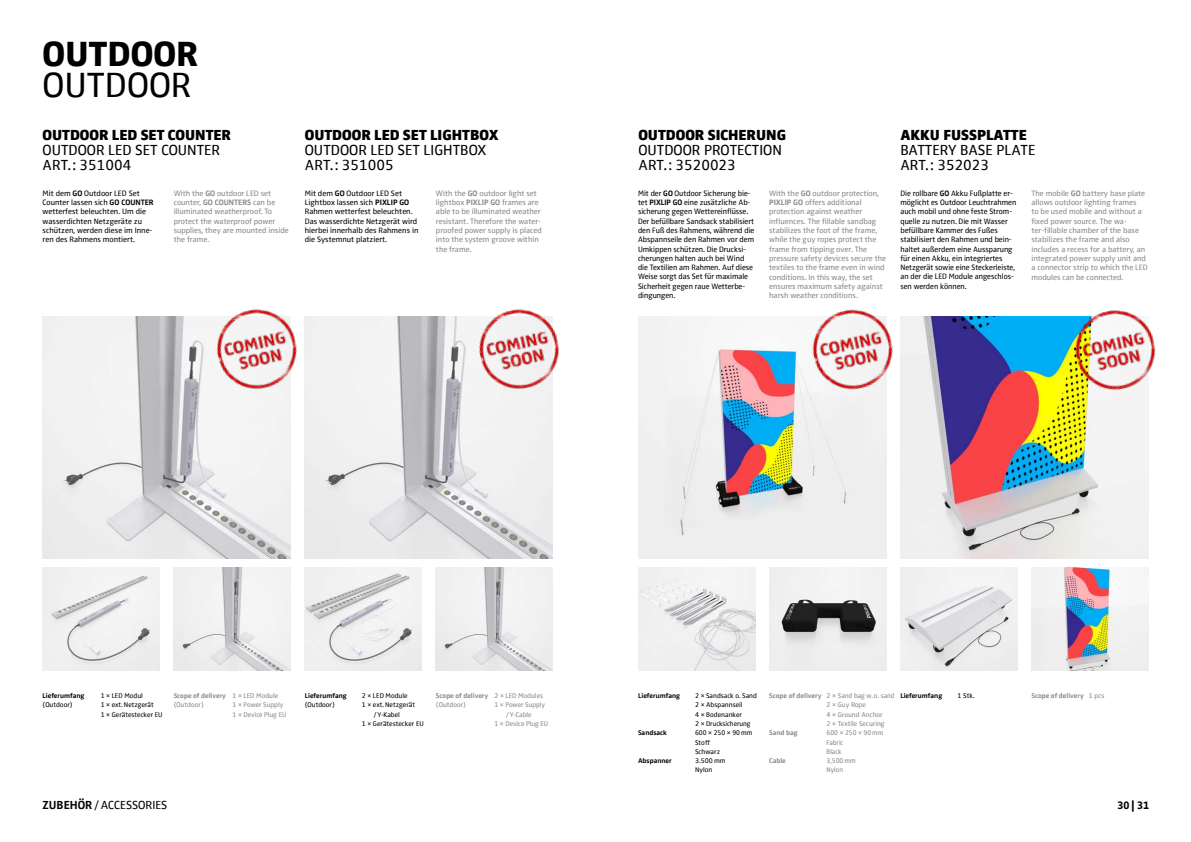
<style>
.page{position:relative;width:1191px;height:842px;background:#fff}
.page>*{position:absolute;margin:0;border:0;box-sizing:border-box;transform-origin:0 0}
.t1{font:800 36px "Zwo Sc Offc";color:#000}
.t2{font:36px "Zwo Sc Offc";color:#000}
.t3{font:15px/15px "Zwo Offc";color:#000}
.t4{font:900 15px "Zwo Offc";color:#000}
.t5{font:12px "Zwo Sc Offc";color:#000}
.t6{font:600 12px "Total Sans";color:#000}
.t7{font:8px/9.3px "Zwo Offc";letter-spacing:-.005em;color:#000}
.t8{font:8px/9.3px "Zwo Offc";color:#878787}
.t9{font:7px/9.3px "Zwo Offc";color:#000}
.t10{font:7px/9.3px "Zwo Offc";letter-spacing:-.005em;color:#878787}
.t11{font:700 7px "Zwo Offc";color:#878787}
.t12{font:700 7px "Zwo Offc";color:#000}
.t13{font:7px/9.3px "Zwo Offc";letter-spacing:-.005em;color:#878787;scale:.96 1}
.s1{font-weight:700}
.s2{font-weight:400}
</style>
<div class="page">
<img style="left:638px;top:568px;width:117px;height:102px">
<img style="left:638px;top:317px;width:248px;height:241px">
<img style="left:43px;top:568px;width:116px;height:102px">
<img style="left:43px;top:317px;width:248px;height:241px">
<img style="left:174px;top:568px;width:117px;height:102px">
<img style="left:769px;top:568px;width:117px;height:102px">
<img style="left:900px;top:568px;width:117px;height:102px">
<img style="left:900px;top:317px;width:248px;height:241px">
<img style="left:1031px;top:568px;width:117px;height:102px">
<img style="left:1059px;top:310px;width:97px;height:95px">
<img style="left:201px;top:309px;width:112px;height:95px">
<img style="left:797px;top:309px;width:112px;height:96px">
<img style="left:305px;top:568px;width:117px;height:102px">
<img style="left:305px;top:317px;width:248px;height:241px">
<img style="left:436px;top:568px;width:117px;height:102px">
<img style="left:463px;top:309px;width:97px;height:95px">
<h1 class="t1" style="left:43px;top:32px;width:157px">OUTDOOR</h1>
<h1 class="t2" style="left:43px;top:63px;width:150px">OUTDOOR</h1>
<h2 class="t4" style="left:43px;top:126px;width:190px">OUTDOOR LED SET COUNTER</h2>
<h2 class="t3" style="left:43px;top:143px;width:179px">OUTDOOR LED SET COUNTER<br>ART.: 351004</h2>
<h2 class="t4" style="left:305px;top:126px;width:195px">OUTDOOR LED SET LIGHTBOX</h2>
<h2 class="t3" style="left:305px;top:143px;width:183px">OUTDOOR LED SET LIGHTBOX<br>ART.: 351005</h2>
<h2 class="t4" style="left:638px;top:126px;width:149px">OUTDOOR SICHERUNG</h2>
<h2 class="t3" style="left:638px;top:143px;width:145px">OUTDOOR PROTECTION<br>ART.: 3520023</h2>
<h2 class="t4" style="left:900px;top:126px;width:128px">AKKU FUSSPLATTE</h2>
<h2 class="t3" style="left:900px;top:143px;width:136px">BATTERY BASE PLATE<br>ART.: 352023</h2>
<p class="t7" style="left:43px;top:188px;width:113px">Mit dem <span class="s1">GO</span> Outdoor LED Set<br>Counter lassen sich <span class="s1">GO COUNTER </span>wetterfest beleuchten. Um die wasserdichten Netzgeräte zu schützen, werden diese im Inne&shy;ren des Rahmens montiert.</p>
<p class="t7" style="left:638px;top:188px;width:118px">Mit der <span class="s1">GO</span> Outdoor Sicherung bie&shy;tet <span class="s1">PIXLIP GO</span> eine zusätzliche Ab&shy;sicherung gegen Wettereinflüsse.<br>Der befüllbare Sandsack stabilisiert den Fuß des Rahmens, während die<br>Abspannseile den Rahmen vor dem<br>Umkippen schützen. Die Drucksi&shy;cherungen halten auch bei Wind die Textilien am Rahmen. Auf diese<br>Weise sorgt das Set für maximale<br>Sicherheit gegen raue Wetterbe&shy;dingungen.</p>
<p class="t7" style="left:900px;top:188px;width:117px">Die rollbare <span class="s1">GO</span> Akku Fußplatte er&shy;möglicht es Outdoor Leuchtrahmen auch mobil und ohne feste Strom&shy;quelle zu nutzen. Die mit Wasser befüllbare Kammer des Fußes stabilisiert den Rahmen und bein&shy;haltet außerdem eine Aussparung für einen Akku, ein integriertes<br>Netzgerät sowie eine Steckerleiste, an der die LED Module angeschlos&shy;sen werden können.</p>
<p class="t8" style="left:1031px;top:188px;width:118px">The mobile <span class="s1">GO</span> battery base plate allows outdoor lighting frames<br>to be used mobile and without a fixed power source. The wa&shy;ter-fillable chamber of the base stabilizes the frame and also includes a recess for a battery, an integrated power supply unit and a connector strip to which the LED modules can be connected.</p>
<p class="t7" style="left:305px;top:188px;width:115px">Mit dem <span class="s1">GO</span> Outdoor LED Set<br>Lightbox lassen sich <span class="s1">PIXLIP GO<br></span>Rahmen wetterfest beleuchten.<br>Das wasserdichte Netzgerät wird hierbei innerhalb des Rahmens in die Systemnut platziert.</p>
<p class="t8" style="left:436px;top:189px;width:107px">With the <span class="s1">GO</span> outdoor light set lightbox <span class="s1">PIXLIP GO</span> frames are able to be illuminated weather resistant. Therefore the water&shy;proofed power supply is placed into the system groove within the frame.</p>
<p class="t8" style="left:174px;top:188px;width:117px">With the <span class="s1">GO</span> outdoor LED set counter, <span class="s1">GO COUNTERS</span> can be illuminated weatherproof. To protect the waterproof power supplies, they are mounted inside the frame.</p>
<p class="t8" style="left:769px;top:189px;width:118px">With the <span class="s1">GO</span> outdoor protection,<br><span class="s1">PIXLIP GO</span> offers additional protection against weather influences. The fillable sandbag stabilizes the foot of the frame, while the guy ropes protect the frame from tipping over. The pressure safety devices secure the textiles to the frame even in wind conditions. In this way, the set ensures maximum safety against harsh weather conditions.</p>
<p class="t12" style="left:43px;top:691px;width:43px">Lieferumfang</p>
<p class="t9" style="left:43px;top:700px;width:32px">(Outdoor)</p>
<p class="t12" style="left:305px;top:691px;width:43px">Lieferumfang</p>
<p class="t9" style="left:305px;top:700px;width:32px">(Outdoor)</p>
<p class="t11" style="left:174px;top:691px;width:54px">Scope of delivery</p>
<p class="t10" style="left:174px;top:700px;width:32px">(Outdoor)</p>
<p class="t10" style="left:232px;top:691px;width:47px">1 × LED Module</p>
<p class="t12" style="left:638px;top:691px;width:43px">Lieferumfang</p>
<p class="t10" style="left:232px;top:700px;width:55px">1 × Power Supply<br>1 × Device Plug EU</p>
<p class="t9" style="left:362px;top:691px;width:47px">2 × LED Module</p>
<p class="t11" style="left:1031px;top:691px;width:74px">Scope of delivery <span class="s2">1 pcs</span></p>
<p class="t9" style="left:362px;top:700px;width:55px">1 × ext. Netzgerät</p>
<p class="t9" style="left:373px;top:710px;width:28px">/Y-Kabel</p>
<p class="t9" style="left:362px;top:719px;width:63px">1 × Gerätestecker EU</p>
<p class="t11" style="left:436px;top:691px;width:54px">Scope of delivery</p>
<p class="t10" style="left:436px;top:700px;width:32px">(Outdoor)</p>
<p class="t12" style="left:900px;top:691px;width:43px">Lieferumfang</p>
<p class="t9" style="left:957px;top:691px;width:19px">1 Stk.</p>
<p class="t11" style="left:769px;top:691px;width:54px">Scope of delivery</p>
<p class="t11" style="left:769px;top:729px;width:30px">Sand bag</p>
<p class="t9" style="left:101px;top:691px;width:63px">1 × LED Modul<br>1 × ext. Netzgerät<br>1 × Gerätestecker EU</p>
<p class="t9" style="left:695px;top:691px;width:63px">2 × Sandsack o. Sand<br>2 × Abspannseil<br>4 × Bodenanker<br>2 × Drucksicherung</p>
<p class="t10" style="left:826px;top:691px;width:70px">2 × Sand bag w.o. sand<br>2 × Guy Rope<br>4 × Ground Anchor<br>2 × Textile Securing</p>
<p class="t10" style="left:494px;top:691px;width:50px">2 × LED Modules</p>
<p class="t10" style="left:494px;top:700px;width:52px">1 × Power Supply</p>
<p class="t10" style="left:506px;top:710px;width:27px">/Y-Cable</p>
<p class="t10" style="left:494px;top:719px;width:55px">1 × Device Plug EU</p>
<p class="t12" style="left:638px;top:729px;width:30px">Sandsack</p>
<p class="t9" style="left:695px;top:728px;width:59px">600 × 250 × 90 mm</p>
<p class="t12" style="left:638px;top:756px;width:35px">Abspanner</p>
<p class="t9" style="left:695px;top:765px;width:19px">Nylon</p>
<p class="t13" style="left:826px;top:728px;width:61px">600 × 250 × 90 mm</p>
<p class="t13" style="left:826px;top:756px;width:32px">3,500 mm<br>Nylon</p>
<p class="t9" style="left:695px;top:738px;width:26px">Stoff<br>Schwarz</p>
<p class="t13" style="left:826px;top:738px;width:19px">Fabric</p>
<p class="t13" style="left:826px;top:747px;width:17px">Black</p>
<p class="t11" style="left:769px;top:756px;width:18px">Cable</p>
<p class="t9" style="left:695px;top:756px;width:32px">3.500 mm</p>
<h3 class="t5" style="left:43px;top:798px;width:126px"><span class="s1">ZUBEHÖR</span>/ACCESSORIES</h3>
<h3 class="t6" style="left:1117px;top:796px;width:33px">30 | 31</h3>
</div>
